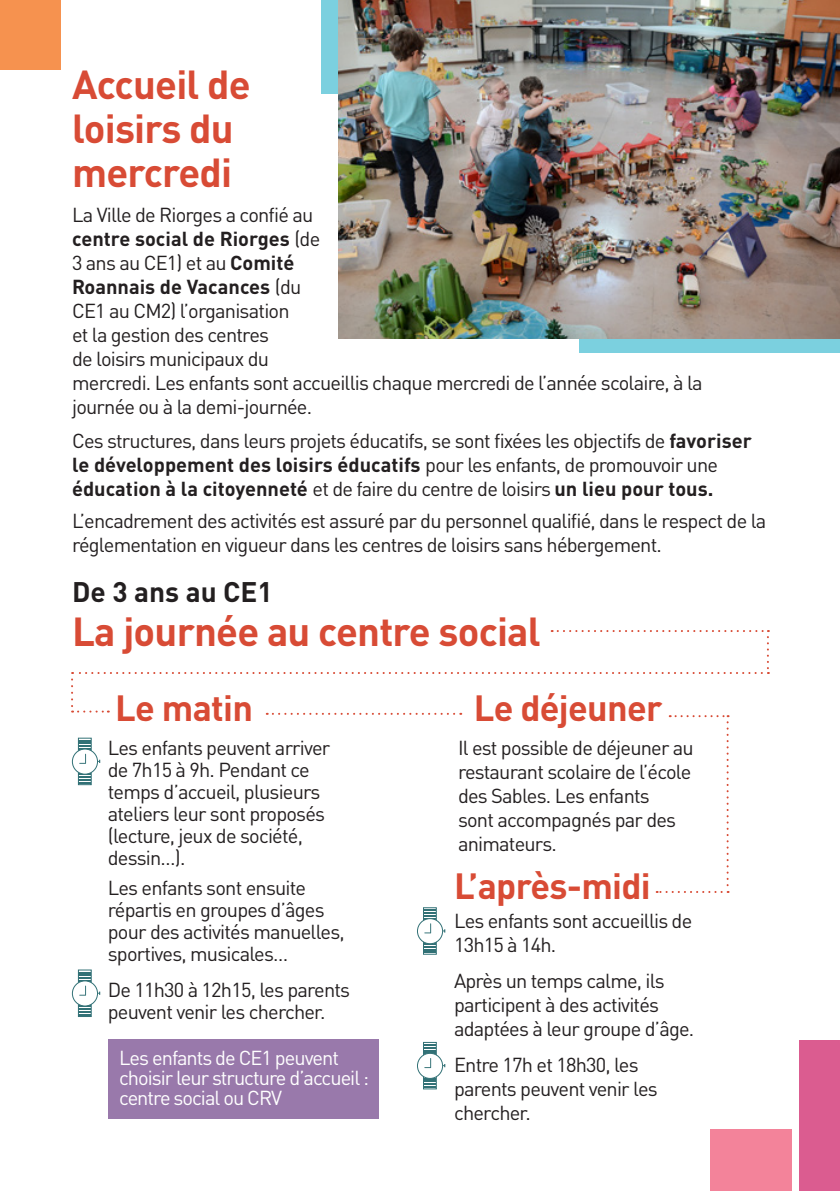
<style>
.page{position:relative;width:840px;height:1191px;background:#fff}
.page>*{position:absolute;margin:0;border:0;box-sizing:border-box;transform-origin:0 0}
.t1{font:700 40px "DIN Pro";letter-spacing:-.02em;color:#d84b35}
.t2{font:700 36px "DIN Pro";letter-spacing:-.02em;color:#d84b35}
.t3{font:700 28px "DIN Pro";color:#231f20}
.t4{font:20px/24px "DIN Pro";letter-spacing:-.04em;color:#231f20}
.t5{font:20px/20px "DIN Pro";letter-spacing:-.05em;color:#fff}
.s1{font-weight:700}
</style>
<div class="page">
<div style="left:578px;top:326px;width:261px;height:27px;background:#7bd0df"></div>
<div style="left:320px;top:0;width:94px;height:94px;background:#7bd0df"></div>
<svg style="left:423px;top:1042px;width:13px;height:47px"></svg>
<svg style="left:423px;top:1077px;width:13px;height:10px"></svg>
<div style="left:417px;top:1053px;width:25px;height:25px;background:#fff;border-radius:50%"></div>
<div style="left:417px;top:1053px;width:25px;height:25px;border:1px solid #327176;border-radius:50%"></div>
<svg style="left:423px;top:1044px;width:13px;height:24px"></svg>
<svg style="left:78px;top:969px;width:13px;height:47px"></svg>
<svg style="left:78px;top:1005px;width:13px;height:10px"></svg>
<div style="left:72px;top:981px;width:25px;height:25px;background:#fff;border-radius:50%"></div>
<div style="left:72px;top:980px;width:26px;height:26px;border:1px solid #327176;border-radius:50%"></div>
<svg style="left:78px;top:971px;width:13px;height:24px"></svg>
<svg style="left:71px;top:630px;width:697px;height:263px"></svg>
<svg style="left:423px;top:907px;width:13px;height:47px"></svg>
<svg style="left:423px;top:943px;width:13px;height:10px"></svg>
<div style="left:417px;top:918px;width:25px;height:25px;background:#fff;border-radius:50%"></div>
<div style="left:417px;top:918px;width:25px;height:26px;border:1px solid #327176;border-radius:50%"></div>
<svg style="left:423px;top:909px;width:13px;height:24px"></svg>
<img style="left:338px;top:0;width:501px;height:338px">
<div style="left:798px;top:1040px;width:41px;height:151px;background:#db5c90"></div>
<div style="left:108px;top:1039px;width:270px;height:80px;background:#9979ab"></div>
<div style="left:709px;top:1129px;width:82px;height:62px;background:#f3839a"></div>
<div style="left:0;top:0;width:60px;height:69px;background:#f6924f"></div>
<p class="t1" style="left:72px;top:51px;width:180px">Accueil de</p>
<p class="t1" style="left:72px;top:95px;width:163px">loisirs du</p>
<p class="t1" style="left:72px;top:139px;width:161px">mercredi</p>
<p class="t4" style="left:72px;top:201px;width:631px">La Ville de Riorges a confié au<br><span class="s1">centre social de Riorges</span> (de<br>3 ans au CE1) et au <span class="s1">Comité<br>Roannais de Vacances</span> (du<br>CE1 au CM2) l’organisation<br>et la gestion des centres<br>de loisirs municipaux du<br>mercredi. Les enfants sont accueillis chaque mercredi de l’année scolaire, à la journée ou à la demi-journée.</p>
<p class="t4" style="left:72px;top:427px;width:681px">Ces structures, dans leurs projets éducatifs, se sont fixées les objectifs de <span class="s1">favoriser le développement des loisirs éducatifs</span> pour les enfants, de promouvoir une <span class="s1">éducation à la citoyenneté</span> et de faire du centre de loisirs <span class="s1">un lieu pour tous.</span></p>
<p class="t4" style="left:72px;top:507px;width:695px">L’encadrement des activités est assuré par du personnel qualifié, dans le respect de la réglementation en vigueur dans les centres de loisirs sans hébergement.</p>
<p class="t3" style="left:72px;top:569px;width:202px">De 3 ans au CE1</p>
<p class="t1" style="left:72px;top:598px;width:470px">La journée au centre social</p>
<p class="t2" style="left:115px;top:678px;width:139px">Le matin</p>
<p class="t2" style="left:473px;top:678px;width:190px">Le déjeuner</p>
<p class="t4" style="left:108px;top:735px;width:224px;line-height:22px">Les enfants peuvent arriver de 7h15 à 9h. Pendant ce temps d’accueil, plusieurs ateliers leur sont proposés (lecture, jeux de société, dessin…).</p>
<p class="t4" style="left:108px;top:875px;width:238px;line-height:22px">Les enfants sont ensuite répartis en groupes d’âges pour des activités manuelles, sportives, musicales…</p>
<p class="t4" style="left:108px;top:977px;width:244px;line-height:22px">De 11h30 à 12h15, les parents peuvent venir les chercher.</p>
<p class="t5" style="left:119px;top:1045px;width:251px">Les enfants de CE1 peuvent choisir leur structure d’accueil : centre social ou CRV</p>
<p class="t4" style="left:458px;top:734px;width:237px">Il est possible de déjeuner au restaurant scolaire de l’école des Sables. Les enfants<br>sont accompagnés par des animateurs.</p>
<p class="t2" style="left:454px;top:856px;width:198px">L’après-midi</p>
<p class="t4" style="left:454px;top:907px;width:240px">Les enfants sont accueillis de<br>13h15 à 14h.</p>
<p class="t4" style="left:454px;top:967px;width:242px">Après un temps calme, ils participent à des activités adaptées à leur groupe d’âge.</p>
<p class="t4" style="left:454px;top:1051px;width:205px">Entre 17h et 18h30, les parents peuvent venir les chercher.</p>
</div>
